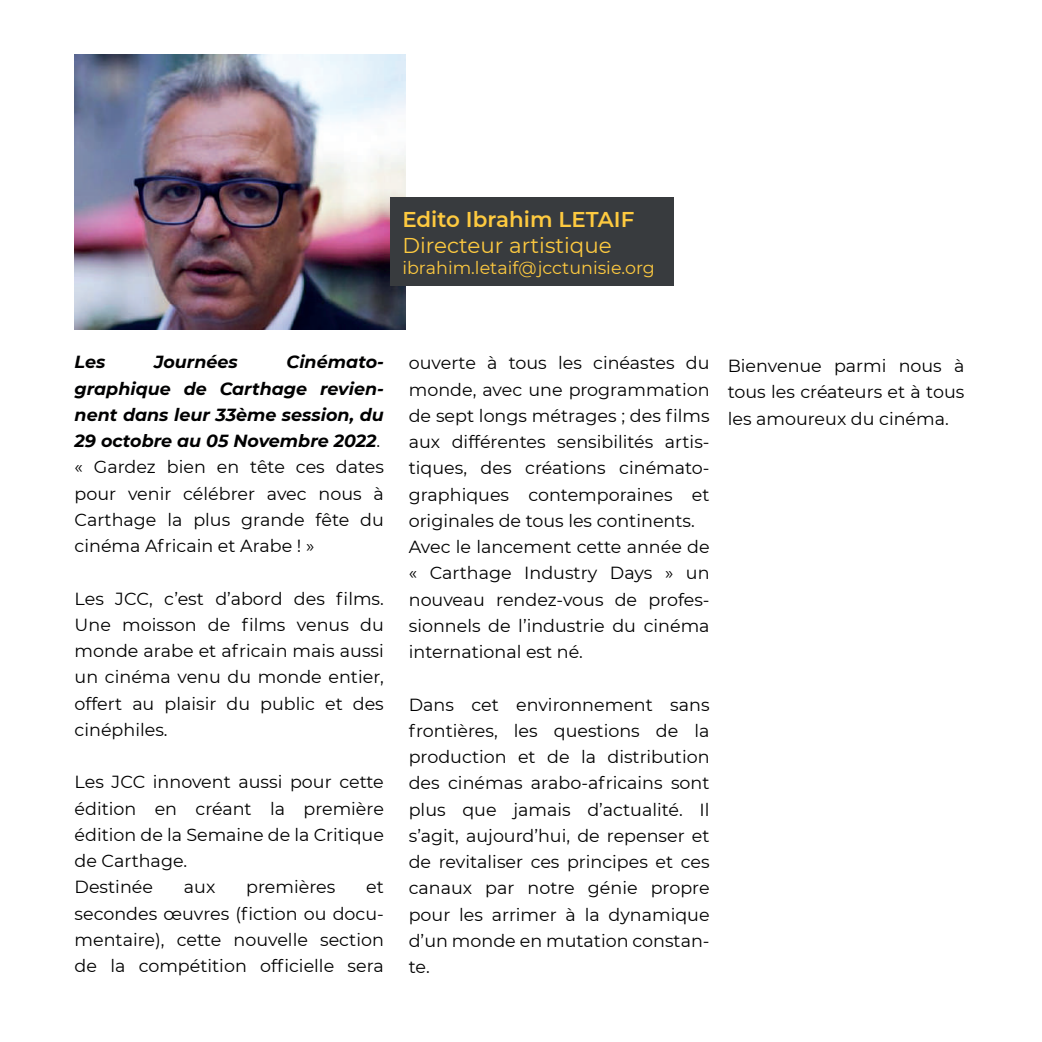
<style>
.page{position:relative;width:1042px;height:1042px;background:#fff}
.page>*{position:absolute;margin:0;border:0;box-sizing:border-box;transform-origin:0 0}
.t1{font:21.35px "Montserrat";color:#feca40}
.t2{font:600 21.35px "Montserrat";color:#feca40}
.t3{font:17.5px/26.2px "Montserrat";color:#000001;text-align:justify}
.t4{font:17.5px "Montserrat";color:#feca40}
.t5{font:italic 700 17.5px "Montserrat";color:#000001}
.s1{font-weight:700;font-style:italic}
</style>
<div class="page">
<img style="left:75px;top:55px;width:331px;height:274px">
<div style="left:391px;top:197px;width:283px;height:89px;background:#383b3e"></div>
<p class="t2" style="left:402px;top:204px;width:233px">Edito Ibrahim LETAIF</p>
<p class="t1" style="left:402px;top:231px;width:211px">Directeur artistique</p>
<p class="t4" style="left:402px;top:256px;width:254px">ibrahim.letaif@jcctunisie.org</p>
<p class="t3" style="left:75px;top:348px;width:311px;text-align:left;text-indent:212px"><span class="s1">Cinémato&shy;graphique de Carthage revien&shy;nent dans leur 33ème session, du<br>29 octobre au 05 Novembre 2022</span>. « Gardez bien en tête ces dates pour venir célébrer avec nous à<br>Carthage la plus grande fête du cinéma Africain et Arabe ! »</p>
<p class="t3" style="left:75px;top:585px;width:311px">Les JCC, c’est d’abord des films.<br>Une moisson de films venus du monde arabe et africain mais aussi un cinéma venu du monde entier, offert au plaisir du public et des cinéphiles.</p>
<p class="t3" style="left:75px;top:768px;width:311px;text-align:left">Les JCC innovent aussi pour cette édition en créant la première édition de la Semaine de la Critique de Carthage.<br>Destinée</p>
<p class="t5" style="left:75px;top:349px;width:32px">Les</p>
<p class="t5" style="left:154px;top:349px;width:85px">Journées</p>
<p class="t3" style="left:184px;top:873px;width:33px">aux</p>
<p class="t3" style="left:246px;top:873px;width:90px">premières</p>
<p class="t3" style="left:75px;top:873px;width:311px;text-indent:292px">et secondes œuvres (fiction ou docu&shy;mentaire), cette nouvelle section de la compétition officielle sera</p>
<p class="t3" style="left:409px;top:349px;width:302px;text-align:left">ouverte à tous les cinéastes du monde, avec une programmation de sept longs métrages ; des films aux différentes sensibilités artis&shy;tiques, des créations cinémato&shy;graphiques contemporaines et originales de tous les continents.<br>Avec le lancement cette année de « Carthage Industry Days » un nouveau rendez-vous de profes&shy;sionnels de l’industrie du cinéma international est né.</p>
<p class="t3" style="left:409px;top:690px;width:302px">Dans cet environnement sans frontières, les questions de la production et de la distribution des cinémas arabo-africains sont plus que jamais d’actualité. Il s’agit, aujourd’hui, de repenser et de revitaliser ces principes et ces canaux par notre génie propre pour les arrimer à la dynamique d’un monde en mutation constan&shy;te.</p>
<p class="t3" style="left:728px;top:352px;width:238px">Bienvenue parmi nous à tous les créateurs et à tous les amoureux du cinéma.</p>
</div>
